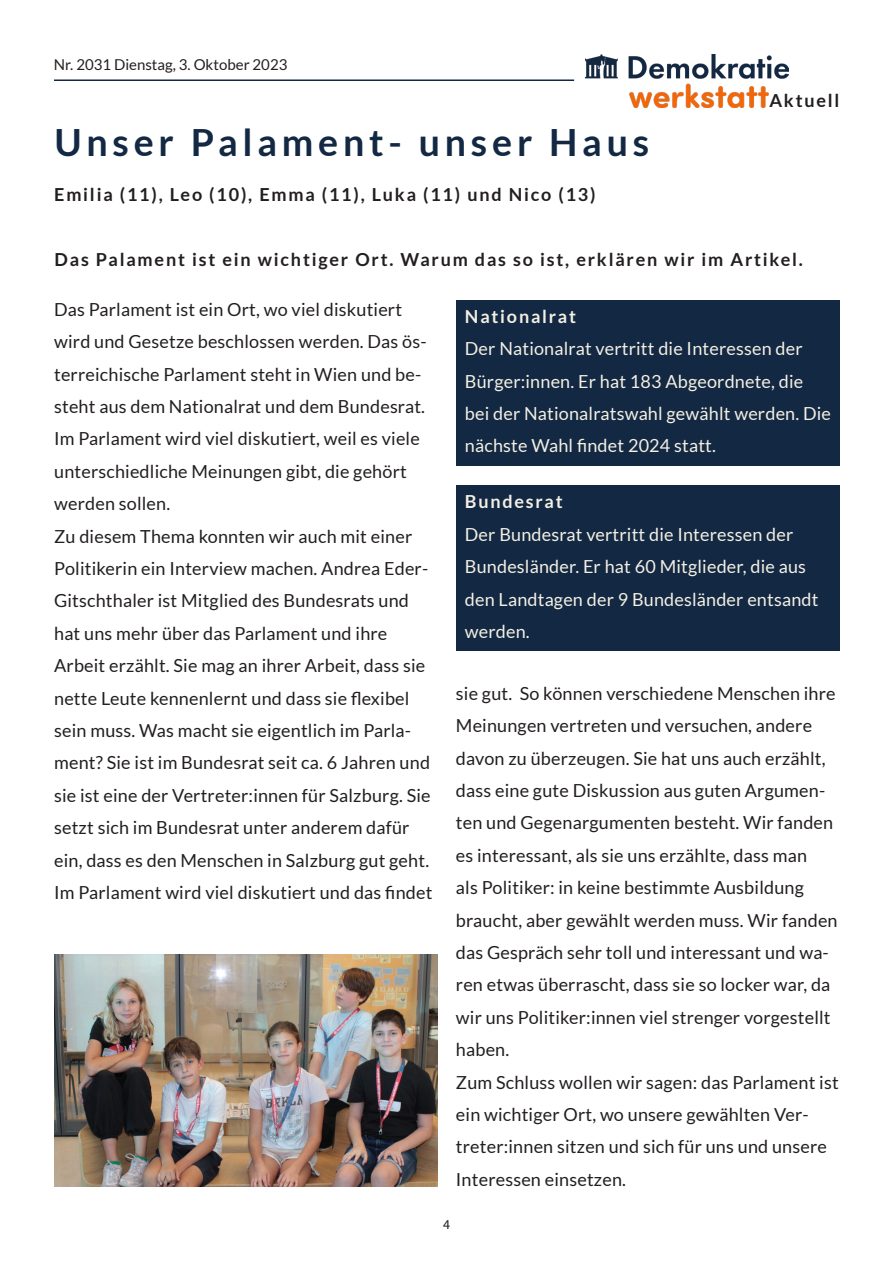
<style>
.page{position:relative;width:893px;height:1263px;background:#fff}
.page>*{position:absolute;margin:0;border:0;box-sizing:border-box;transform-origin:0 0}
.t1{font:700 37.5px "Lato";letter-spacing:.13em;color:#132843}
.t2{font:18px/32.4px "Lato";letter-spacing:.01em;color:#231f20}
.t3{font:18px/32.4px "Lato";letter-spacing:.01em;color:#f3efe3}
.t4{font:700 18px "Lato";letter-spacing:.1em;color:#231f20}
.t5{font:700 18px "Lato";letter-spacing:.1em;color:#f3efe3}
.t6{font:15px "Lato";color:#231f20}
.t7{font:13.5px "Myriad Pro";color:#231f20}
</style>
<div class="page">
<hr style="left:54px;top:79px;width:520px;height:2px;background:#132843">
<img style="left:586px;top:54px;width:203px;height:53px">
<img style="left:54px;top:955px;width:384px;height:231px">
<div style="left:456px;top:300px;width:384px;height:166px;background:#132843"></div>
<div style="left:456px;top:485px;width:384px;height:166px;background:#132843"></div>
<p class="t6" style="left:54px;top:56px;width:235px">Nr. 2031 Dienstag, 3. Oktober 2023</p>
<p class="t1" style="left:54px;top:121px;width:596px">Unser Palament- unser Haus</p>
<p class="t4" style="left:54px;top:184px;width:543px">Emilia (11), Leo (10), Emma (11), Luka (11) und Nico (13)</p>
<p class="t4" style="left:769px;top:90px;width:72px">Aktuell</p>
<p class="t4" style="left:55px;top:249px;width:750px">Das Palament ist ein wichtiger Ort. Warum das so ist, erklären wir im Artikel.</p>
<p class="t2" style="left:54px;top:293px;width:374px">Das Parlament ist ein Ort, wo viel diskutiert wird und Gesetze beschlossen werden. Das ös&shy;terreichische Parlament steht in Wien und be&shy;steht aus dem Nationalrat und dem Bundesrat.<br>Im Parlament wird viel diskutiert, weil es viele unterschiedliche Meinungen gibt, die gehört werden sollen.</p>
<p class="t2" style="left:54px;top:520px;width:380px">Zu diesem Thema konnten wir auch mit einer Politikerin ein Interview machen. Andrea Eder-Gitschthaler ist Mitglied des Bundesrats und hat uns mehr über das Parlament und ihre Arbeit erzählt. Sie mag an ihrer Arbeit, dass sie nette Leute kennenlernt und dass sie flexibel sein muss. Was macht sie eigentlich im Parla&shy;ment? Sie ist im Bundesrat seit ca. 6 Jahren und sie ist eine der Vertreter:innen für Salzburg. Sie setzt sich im Bundesrat unter anderem dafür ein, dass es den Menschen in Salzburg gut geht.<br>Im Parlament wird viel diskutiert und das findet</p>
<p class="t5" style="left:465px;top:306px;width:113px">Nationalrat</p>
<p class="t3" style="left:465px;top:332px;width:368px">Der Nationalrat vertritt die Interessen der Bürger:innen. Er hat 183 Abgeordnete, die bei der Nationalratswahl gewählt werden. Die nächste Wahl findet 2024 statt.</p>
<p class="t5" style="left:465px;top:492px;width:99px">Bundesrat</p>
<p class="t3" style="left:465px;top:518px;width:355px">Der Bundesrat vertritt die Interessen der Bundesländer. Er hat 60 Mitglieder, die aus den Landtagen der 9 Bundesländer entsandt werden.</p>
<p class="t2" style="left:456px;top:677px;width:383px">sie gut. So können verschiedene Menschen ihre Meinungen vertreten und versuchen, andere davon zu überzeugen. Sie hat uns auch erzählt, dass eine gute Diskussion aus guten Argumen&shy;ten und Gegenargumenten besteht. Wir fanden es interessant, als sie uns erzählte, dass man<br>als Politiker: in keine bestimmte Ausbildung braucht, aber gewählt werden muss. Wir fanden das Gespräch sehr toll und interessant und wa&shy;ren etwas überrascht, dass sie so locker war, da wir uns Politiker:innen viel strenger vorgestellt haben.</p>
<p class="t2" style="left:456px;top:1066px;width:384px">Zum Schluss wollen wir sagen: das Parlament ist ein wichtiger Ort, wo unsere gewählten Ver&shy;treter:innen sitzen und sich für uns und unsere Interessen einsetzen.</p>
<p class="t7" style="left:443px;top:1216px;width:8px">4</p>
</div>
